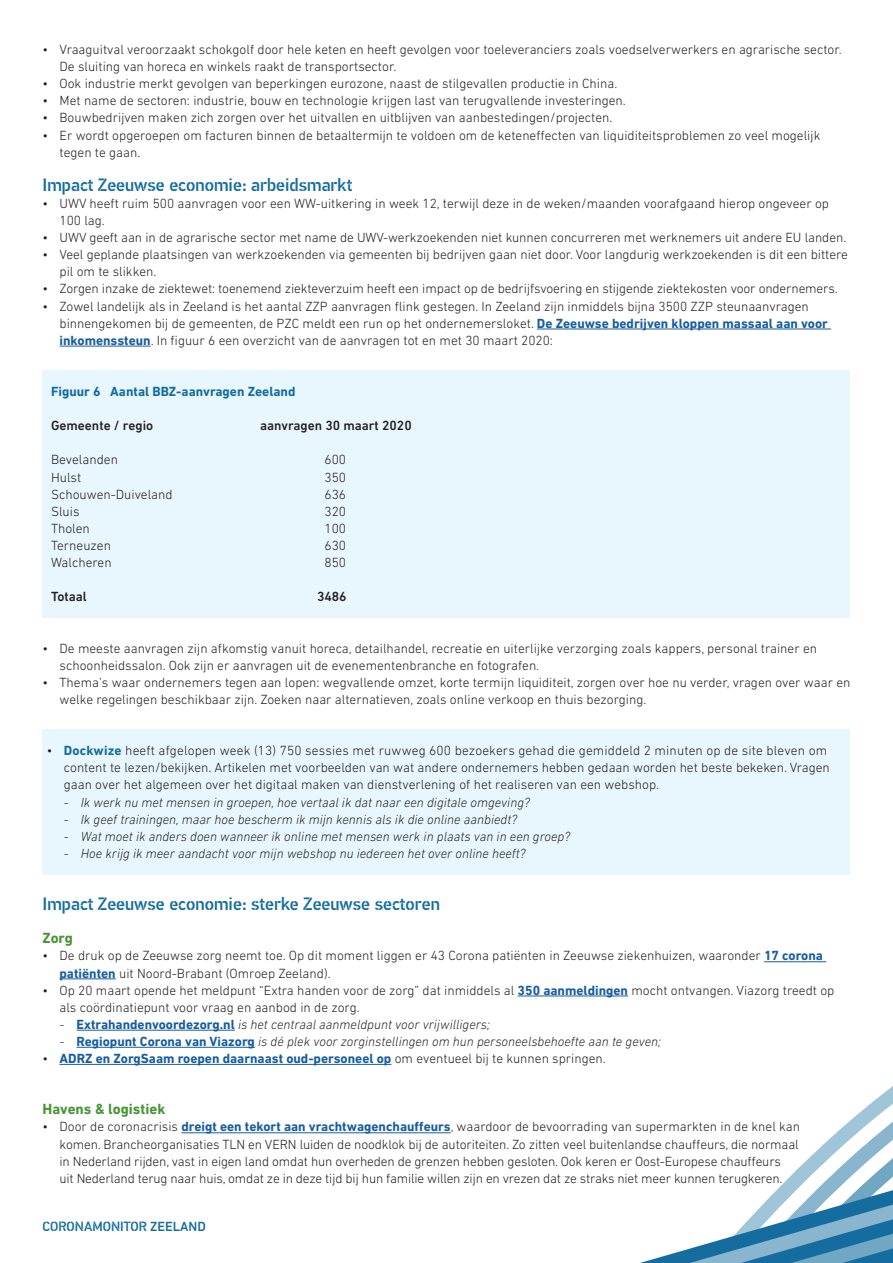
<style>
.page{position:relative;width:893px;height:1263px;background:#fff}
.page>*{position:absolute;margin:0;border:0;box-sizing:border-box;transform-origin:0 0}
.sub_tussenkop_bold{font:500 18px "PF Din Stencil";color:#146d9e}
.kop_in_groen{font:700 15px "DIN Next LT Pro";color:#479536}
.Brood_inspring_4{font:300 13.5px/17.1px "DIN Next LT Pro";color:#231f20}
.Brood{font:italic 300 13.5px "DIN Next LT Pro";color:#231f20}
.Brood_inspring_4-2{font:italic 300 13.5px "DIN Next LT Pro";color:#231f20}
.Brood-2{font:300 13.5px "DIN Next LT Pro";color:#231f20}
.Brood_inspring_4-3{font:700 13.5px "DIN Next LT Pro";color:#175d9e}
.Brood-3{font:500 13.5px "DIN Next LT Pro";color:#231f20}
.Brood-4{font:700 13.5px "DIN Next LT Pro";color:#146d9e}
.t1{font:500 13.5px "PF Din Stencil";color:#146d9e}
.s1{font-weight:700;color:#175d9e}
.s2{font-weight:700;color:#146d9e}
.s3{font-weight:700;font-style:normal;color:#175d9e}
.s4{font-weight:300;color:#231f20}
.s5{font-family:"DIN Next LT Pro"}
</style>
<div class="page">
<svg style="left:858px;top:1086px;width:35px;height:28px"></svg>
<svg style="left:832px;top:1114px;width:61px;height:23px"></svg>
<svg style="left:803px;top:1137px;width:90px;height:27px"></svg>
<svg style="left:640px;top:1164px;width:253px;height:99px"></svg>
<div style="left:43px;top:729px;width:807px;height:146px;background:#e8f6fd"></div>
<div style="left:43px;top:370px;width:807px;height:248px;background:#e8f6fd"></div>
<hr style="left:537px;top:329px;width:294px;height:1px;background:#175d9e">
<hr style="left:60px;top:346px;width:91px;height:1px;background:#175d9e">
<hr style="left:764px;top:961px;width:62px;height:1px;background:#175d9e">
<hr style="left:60px;top:978px;width:56px;height:1px;background:#175d9e">
<hr style="left:518px;top:996px;width:110px;height:1px;background:#175d9e">
<hr style="left:77px;top:1030px;width:158px;height:1px;background:#175d9e">
<hr style="left:77px;top:1047px;width:178px;height:1px;background:#175d9e">
<hr style="left:60px;top:1064px;width:331px;height:1px;background:#175d9e">
<hr style="left:181px;top:1132px;width:270px;height:1px;background:#175d9e">
<p class="Brood_inspring_4" style="left:60px;top:41px;width:784px;text-indent:-17px">• Vraaguitval veroorzaakt schokgolf door hele keten en heeft gevolgen voor toeleveranciers zoals voedselverwerkers en agrarische sector.<br>De sluiting van horeca en winkels raakt de transportsector.</p>
<p class="Brood_inspring_4" style="left:43px;top:75px;width:576px">• Ook industrie merkt gevolgen van beperkingen eurozone, naast de stilgevallen productie in China.</p>
<p class="Brood_inspring_4" style="left:43px;top:92px;width:585px">• Met name de sectoren: industrie, bouw en technologie krijgen last van terugvallende investeringen.</p>
<p class="Brood_inspring_4" style="left:43px;top:109px;width:571px">• Bouwbedrijven maken zich zorgen over het uitvallen en uitblijven van aanbestedingen/projecten.</p>
<p class="Brood_inspring_4" style="left:60px;top:126px;width:762px;text-indent:-17px">• Er wordt opgeroepen om facturen binnen de betaaltermijn te voldoen om de keteneffecten van liquiditeitsproblemen zo veel mogelijk tegen te gaan.</p>
<p class="sub_tussenkop_bold" style="left:43px;top:174px;width:311px">Impact Zeeuwse economie: arbeidsmarkt</p>
<p class="Brood_inspring_4" style="left:60px;top:195px;width:771px;text-indent:-17px">• UWV heeft ruim 500 aanvragen voor een WW-uitkering in week 12, terwijl deze in de weken/maanden voorafgaand hierop ongeveer op<br>100 lag.</p>
<p class="Brood_inspring_4" style="left:43px;top:229px;width:805px">• UWV geeft aan in de agrarische sector met name de UWV-werkzoekenden niet kunnen concurreren met werknemers uit andere EU landen.</p>
<p class="Brood_inspring_4" style="left:60px;top:246px;width:790px;text-indent:-17px">• Veel geplande plaatsingen van werkzoekenden via gemeenten bij bedrijven gaan niet door. Voor langdurig werkzoekenden is dit een bittere pil om te slikken.</p>
<p class="Brood_inspring_4" style="left:43px;top:280px;width:797px">• Zorgen inzake de ziektewet: toenemend ziekteverzuim heeft een impact op de bedrijfsvoering en stijgende ziektekosten voor ondernemers.</p>
<p class="Brood_inspring_4" style="left:60px;top:297px;width:770px;text-indent:-17px">• Zowel landelijk als in Zeeland is het aantal ZZP aanvragen flink gestegen. In Zeeland zijn inmiddels bijna 3500 ZZP steunaanvragen binnengekomen bij de gemeenten, de PZC meldt een run op het ondernemersloket. <span class="s1">De Zeeuwse bedrijven kloppen massaal aan voor inkomenssteun</span>. In figuur 6 een overzicht van de aanvragen tot en met 30 maart 2020:</p>
<p class="Brood-4" style="left:51px;top:384px;width:246px">Figuur 6 Aantal BBZ-aanvragen Zeeland</p>
<p class="Brood-3" style="left:51px;top:418px;width:104px">Gemeente / regio</p>
<p class="Brood-3" style="left:260px;top:418px;width:153px">aanvragen 30 maart 2020</p>
<p class="Brood-2" style="left:51px;top:452px;width:68px">Bevelanden</p>
<p class="Brood-2" style="left:325px;top:452px;width:23px">600</p>
<p class="Brood-2" style="left:51px;top:469px;width:32px">Hulst</p>
<p class="Brood-2" style="left:325px;top:469px;width:23px">350</p>
<p class="Brood-2" style="left:51px;top:486px;width:123px">Schouwen-Duiveland</p>
<p class="Brood-2" style="left:325px;top:486px;width:23px">636</p>
<p class="Brood-2" style="left:51px;top:503px;width:30px">Sluis</p>
<p class="Brood-2" style="left:325px;top:503px;width:23px">320</p>
<p class="Brood-2" style="left:51px;top:520px;width:40px">Tholen</p>
<p class="Brood-2" style="left:325px;top:520px;width:23px">100</p>
<p class="Brood-2" style="left:51px;top:538px;width:61px">Terneuzen</p>
<p class="Brood-2" style="left:325px;top:538px;width:23px">630</p>
<p class="Brood-2" style="left:51px;top:555px;width:62px">Walcheren</p>
<p class="Brood-2" style="left:325px;top:555px;width:23px">850</p>
<p class="Brood-3" style="left:51px;top:589px;width:37px">Totaal</p>
<p class="Brood-3" style="left:317px;top:589px;width:31px">3486</p>
<p class="Brood_inspring_4" style="left:60px;top:639px;width:759px;text-indent:-17px">• De meeste aanvragen zijn afkomstig vanuit horeca, detailhandel, recreatie en uiterlijke verzorging zoals kappers, personal trainer en schoonheidssalon. Ook zijn er aanvragen uit de evenementenbranche en fotografen.</p>
<p class="Brood_inspring_4" style="left:60px;top:673px;width:792px;text-indent:-17px">• Thema’s waar ondernemers tegen aan lopen: wegvallende omzet, korte termijn liquiditeit, zorgen over hoe nu verder, vragen over waar en welke regelingen beschikbaar zijn. Zoeken naar alternatieven, zoals online verkoop en thuis bezorging.</p>
<p class="Brood_inspring_4" style="left:64px;top:742px;width:768px;text-indent:-17px">• <span class="s2">Dockwize</span> heeft afgelopen week (13) 750 sessies met ruwweg 600 bezoekers gehad die gemiddeld 2 minuten op de site bleven om content te lezen/bekijken. Artikelen met voorbeelden van wat andere ondernemers hebben gedaan worden het beste bekeken. Vragen gaan over het algemeen over het digitaal maken van dienstverlening of het realiseren van een webshop.</p>
<p class="Brood" style="left:64px;top:794px;width:468px">- Ik werk nu met mensen in groepen, hoe vertaal ik dat naar een digitale omgeving?</p>
<p class="Brood" style="left:64px;top:811px;width:455px">- Ik geef trainingen, maar hoe bescherm ik mijn kennis als ik die online aanbiedt?</p>
<p class="Brood" style="left:64px;top:828px;width:508px">- Wat moet ik anders doen wanneer ik online met mensen werk in plaats van in een groep?</p>
<p class="Brood" style="left:64px;top:845px;width:463px">- Hoe krijg ik meer aandacht voor mijn webshop nu iedereen het over online heeft?</p>
<p class="sub_tussenkop_bold" style="left:43px;top:893px;width:399px">Impact Zeeuwse economie: sterke Zeeuwse sectoren</p>
<h2 class="kop_in_groen" style="left:43px;top:929px;width:32px">Zorg</h2>
<p class="Brood_inspring_4" style="left:60px;top:947px;width:765px;text-indent:-17px">• De druk op de Zeeuwse zorg neemt toe. Op dit moment liggen er 43 Corona patiënten in Zeeuwse ziekenhuizen, waaronder <span class="s1">17 corona patiënten</span> uit Noord-Brabant (Omroep Zeeland).</p>
<p class="Brood_inspring_4" style="left:60px;top:981px;width:776px;text-indent:-17px">• Op 20 maart opende het meldpunt “Extra handen voor de zorg” dat inmiddels al <span class="s1">350 aanmeldingen</span> mocht ontvangen. Viazorg treedt op als coördinatiepunt voor vraag en aanbod in de zorg.</p>
<p class="Brood_inspring_4-2" style="left:60px;top:1016px;width:432px">- <span class="s3">Extrahandenvoordezorg.nl</span> is het centraal aanmeldpunt voor vrijwilligers;</p>
<p class="Brood_inspring_4-2" style="left:60px;top:1033px;width:603px">- <span class="s3">Regiopunt Corona van Viazorg</span> is dé plek voor zorginstellingen om hun personeelsbehoefte aan te geven;</p>
<p class="Brood_inspring_4-3" style="left:43px;top:1050px;width:565px"><span class="s4">•</span> ADRZ en ZorgSaam roepen daarnaast oud-personeel op <span class="s4">om eventueel bij te kunnen springen.</span></p>
<h2 class="kop_in_groen" style="left:43px;top:1100px;width:124px">Havens &amp; logistiek</h2>
<p class="Brood_inspring_4" style="left:60px;top:1118px;width:742px;text-indent:-17px">• Door de coronacrisis <span class="s1">dreigt een tekort aan vrachtwagenchauffeurs</span>, waardoor de bevoorrading van supermarkten in de knel kan komen. Brancheorganisaties TLN en VERN luiden de noodklok bij de autoriteiten. Zo zitten veel buitenlandse chauffeurs, die normaal in Nederland rijden, vast in eigen land omdat hun overheden de grenzen hebben gesloten. Ook keren er Oost-Europese chauffeurs<br>uit Nederland terug naar huis, omdat ze in deze tijd bij hun familie willen zijn en vrezen dat ze straks niet meer kunnen terugkeren.</p>
<p class="t1" style="left:43px;top:1218px;width:165px">CORONAMONITOR <span class="s5">ZEELAND</span></p>
</div>
